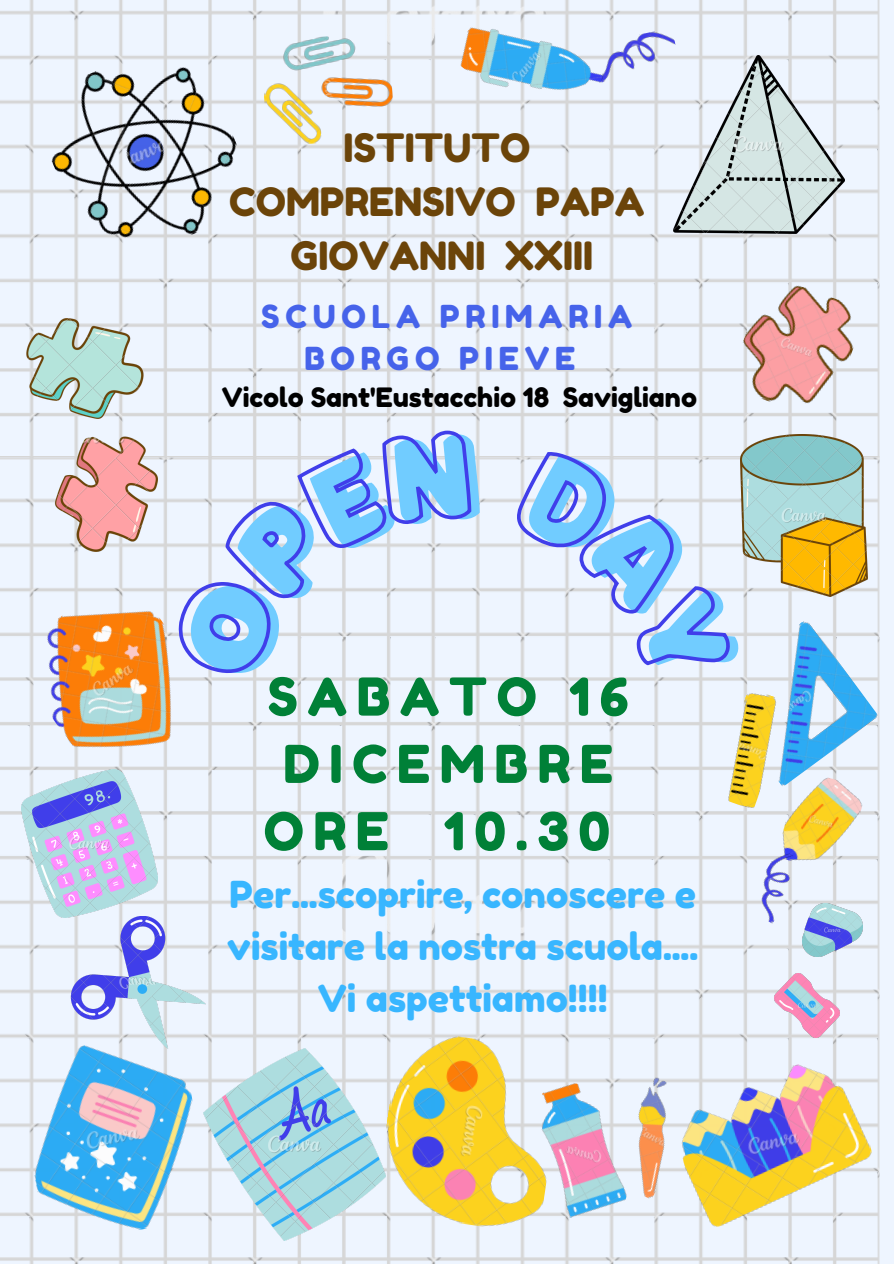
<style>
.page{position:relative;width:894px;height:1264px;background:#fff}
.page>*{position:absolute;margin:0;border:0;box-sizing:border-box;transform-origin:0 0}
.t1{font:52.05px/67.2px "Fredoka One";letter-spacing:.18em;color:#008037;text-align:center}
.t2{font:39px/54px "Fredoka One";color:#6b4409;text-align:center}
.t3{font:37.2px/51.8px "Fredoka One";color:#38b6ff}
.t4{font:31.65px/41.4px "Fredoka One";letter-spacing:.18em;color:#4663ea;text-align:center}
.t5{font:26.7px "Fredoka One";color:#000}
</style>
<div class="page">
<img style="left:0;top:460px;width:880px;height:803px">
<img style="left:0;top:0;width:880px;height:460px">
<img style="left:214px;top:1048px;width:172px;height:192px">
<img style="left:776px;top:787px;width:90px;height:88px">
<img style="left:743px;top:847px;width:65px;height:76px">
<img style="left:802px;top:903px;width:60px;height:53px">
<img style="left:710px;top:787px;width:81px;height:23px">
<img style="left:373px;top:1027px;width:192px;height:207px">
<img style="left:652px;top:1075px;width:16px;height:124px">
<img style="left:511px;top:1075px;width:141px;height:155px">
<img style="left:70px;top:916px;width:135px;height:111px">
<img style="left:668px;top:1052px;width:212px;height:178px">
<img style="left:710px;top:618px;width:168px;height:169px">
<img style="left:21px;top:786px;width:136px;height:131px">
<img style="left:773px;top:973px;width:66px;height:64px">
<img style="left:8px;top:571px;width:211px;height:215px">
<img style="left:13px;top:1027px;width:201px;height:219px">
<img style="left:673px;top:55px;width:171px;height:178px">
<img style="left:26px;top:32px;width:236px;height:242px">
<img style="left:606px;top:28px;width:73px;height:55px">
<img style="left:740px;top:435px;width:127px;height:162px">
<img style="left:26px;top:318px;width:132px;height:233px">
<img style="left:726px;top:274px;width:140px;height:148px">
<img style="left:260px;top:32px;width:135px;height:115px">
<img style="left:448px;top:0;width:158px;height:140px">
<svg style="left:163px;top:426px;width:312px;height:262px;background:#dfe5f7"></svg>
<svg style="left:505px;top:443px;width:233px;height:247px;background:#dfe5f8"></svg>
<p class="t2" style="left:229px;top:120px;width:416px">ISTITUTO<br>COMPRENSIVO PAPA<br>GIOVANNI XXIII</p>
<p class="t4" style="left:261px;top:296px;width:372px">SCUOLA PRIMARIA<br>BORGO PIEVE</p>
<p class="t5" style="left:222px;top:381px;width:476px">Vicolo Sant'Eustacchio 18 Savigliano</p>
<p class="t1" style="left:267px;top:663px;width:362px">SABATO 16<br>DICEMBRE</p>
<p class="t1" style="left:263px;top:797px;width:348px">ORE 10.30</p>
<p class="t3" style="left:227px;top:868px;width:472px">Per...scoprire, conoscere e visitare la nostra scuola....</p>
<p class="t3" style="left:318px;top:971px;width:291px">Vi aspettiamo!!!!</p>
</div>
